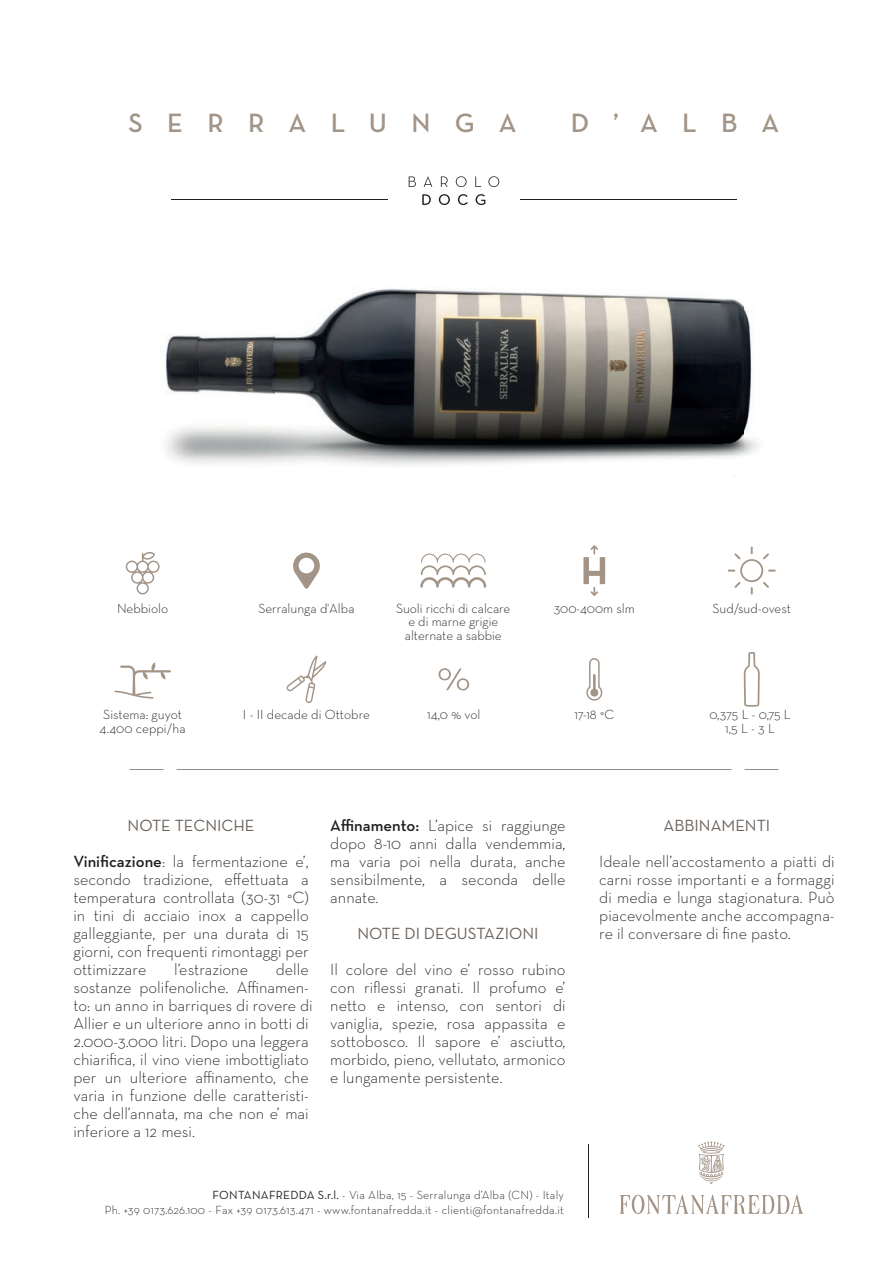
<style>
.page{position:relative;width:893px;height:1263px;background:#fff}
.page>*{position:absolute;margin:0;border:0;box-sizing:border-box;transform-origin:0 0}
.t1{font:27px "Neutra Text Demi SC";letter-spacing:.9em;color:#a29487}
.t2{font:300 16.5px/18px "Neutra Text";color:#231f20;text-align:justify}
.t3{font:16.5px "Neutra Text";color:#6a6159}
.t4{font:300 13.5px/13.5px "Neutra Text";color:#231f20;text-align:center}
.t5{font:300 12px/14.4px "Neutra Text";letter-spacing:.02em;color:#231f20;text-align:right}
.s1{font-weight:400;color:#6a6159}
.s2{font-weight:600}
.s3{font-weight:400}
</style>
<div class="page">
<img style="left:166px;top:176px;width:594px;height:371px">
<img style="left:409px;top:176px;width:90px;height:11px">
<img style="left:422px;top:194px;width:63px;height:11px">
<img style="left:172px;top:199px;width:215px;height:1px">
<img style="left:521px;top:199px;width:216px;height:1px">
<svg style="left:177px;top:769px;width:554px;height:1px"></svg>
<svg style="left:129px;top:769px;width:34px;height:1px"></svg>
<svg style="left:745px;top:769px;width:34px;height:1px"></svg>
<svg style="left:620px;top:1194px;width:183px;height:20px"></svg>
<svg style="left:698px;top:1141px;width:26px;height:43px"></svg>
<hr style="left:588px;top:1144px;width:1px;height:73px;background:#231f20">
<svg style="left:586px;top:658px;width:16px;height:43px"></svg>
<svg style="left:744px;top:652px;width:16px;height:55px"></svg>
<svg style="left:438px;top:668px;width:31px;height:22px"></svg>
<svg style="left:114px;top:662px;width:57px;height:36px"></svg>
<svg style="left:293px;top:553px;width:27px;height:36px"></svg>
<svg style="left:126px;top:552px;width:34px;height:42px"></svg>
<svg style="left:286px;top:655px;width:40px;height:48px"></svg>
<svg style="left:583px;top:545px;width:22px;height:51px"></svg>
<svg style="left:728px;top:547px;width:48px;height:47px"></svg>
<svg style="left:420px;top:554px;width:66px;height:34px"></svg>
<h1 class="t1" style="left:129px;top:106px;width:389px">SERRALUNGA</h1>
<h1 class="t1" style="left:571px;top:106px;width:210px">D’ALBA</h1>
<p class="t4" style="left:117px;top:601px;width:53px">Nebbiolo</p>
<p class="t4" style="left:258px;top:601px;width:98px">Serralunga d'Alba</p>
<p class="t4" style="left:396px;top:601px;width:116px">Suoli ricchi di calcare</p>
<p class="t4" style="left:554px;top:601px;width:83px">300-400m slm</p>
<p class="t4" style="left:712px;top:601px;width:80px">Sud/sud-ovest</p>
<p class="t4" style="left:405px;top:615px;width:98px;text-align:left">e di marne grigie alternate a sabbie</p>
<p class="t4" style="left:243px;top:707px;width:129px">I - II decade di Ottobre</p>
<p class="t4" style="left:103px;top:708px;width:80px">Sistema: guyot</p>
<p class="t4" style="left:427px;top:708px;width:55px">14,0 % vol</p>
<p class="t4" style="left:100px;top:721px;width:88px">4.400 ceppi/ha</p>
<p class="t4" style="left:574px;top:708px;width:42px">17-18 °C</p>
<p class="t4" style="left:709px;top:708px;width:83px">0,375 L - 0,75 L<br>1,5 L - 3 L</p>
<p class="t2" style="left:73px;top:807px;width:237px;line-height:36px;text-align:center"><span class="s1">NOTE TECNICHE<br></span><span class="s2">Vinificazione</span>: la fermentazione e’,</p>
<p class="t2" style="left:73px;top:870px;width:237px">secondo tradizione, effettuata a temperatura controllata (30-31 °C) in tini di acciaio inox a cappello galleggiante, per una durata di 15 giorni, con frequenti rimontaggi per ottimizzare</p>
<p class="t2" style="left:73px;top:960px;width:241px;text-align:left;text-indent:202px">delle sostanze polifenoliche. Affinamen&shy;to: un anno in barriques di rovere di<br>Allier e un ulteriore anno in botti di<br>2.000-3.000 litri. Dopo una leggera chiarifica, il vino viene imbottigliato per un ulteriore affinamento, che varia in funzione delle caratteristi&shy;che dell’annata, ma che non e’ mai inferiore a 12 mesi.</p>
<p class="t2" style="left:174px;top:960px;width:75px">l’estrazione</p>
<p class="t2" style="left:330px;top:816px;width:237px"><span class="s2">Affinamento:</span> L’apice si raggiunge dopo 8-10 anni dalla vendemmia, ma varia poi nella durata, anche sensibilmente, a seconda delle annate.</p>
<p class="t3" style="left:357px;top:923px;width:183px">NOTE DI DEGUSTAZIONI</p>
<p class="t2" style="left:330px;top:960px;width:237px">Il colore del vino e’ rosso rubino con riflessi granati. Il profumo e’ netto e intenso, con sentori di vaniglia, spezie, rosa appassita e sottobosco. Il sapore e’ asciutto, morbido, pieno, vellutato, armonico e lungamente persistente.</p>
<p class="t5" style="left:105px;top:1188px;width:460px"><span class="s3">FONTANAFREDDA S.r.l.</span> - Via Alba, 15 - Serralunga d’Alba (CN) - Italy<br>Ph. +39 0173.626.100 - Fax +39 0173.613.471 - www.fontanafredda.it - clienti@fontanafredda.it</p>
<p class="t3" style="left:664px;top:815px;width:108px">ABBINAMENTI</p>
<p class="t2" style="left:599px;top:852px;width:237px">Ideale nell’accostamento a piatti di carni rosse importanti e a formaggi di media e lunga stagionatura. Può piacevolmente anche accompagna&shy;re il conversare di fine pasto.</p>
</div>
